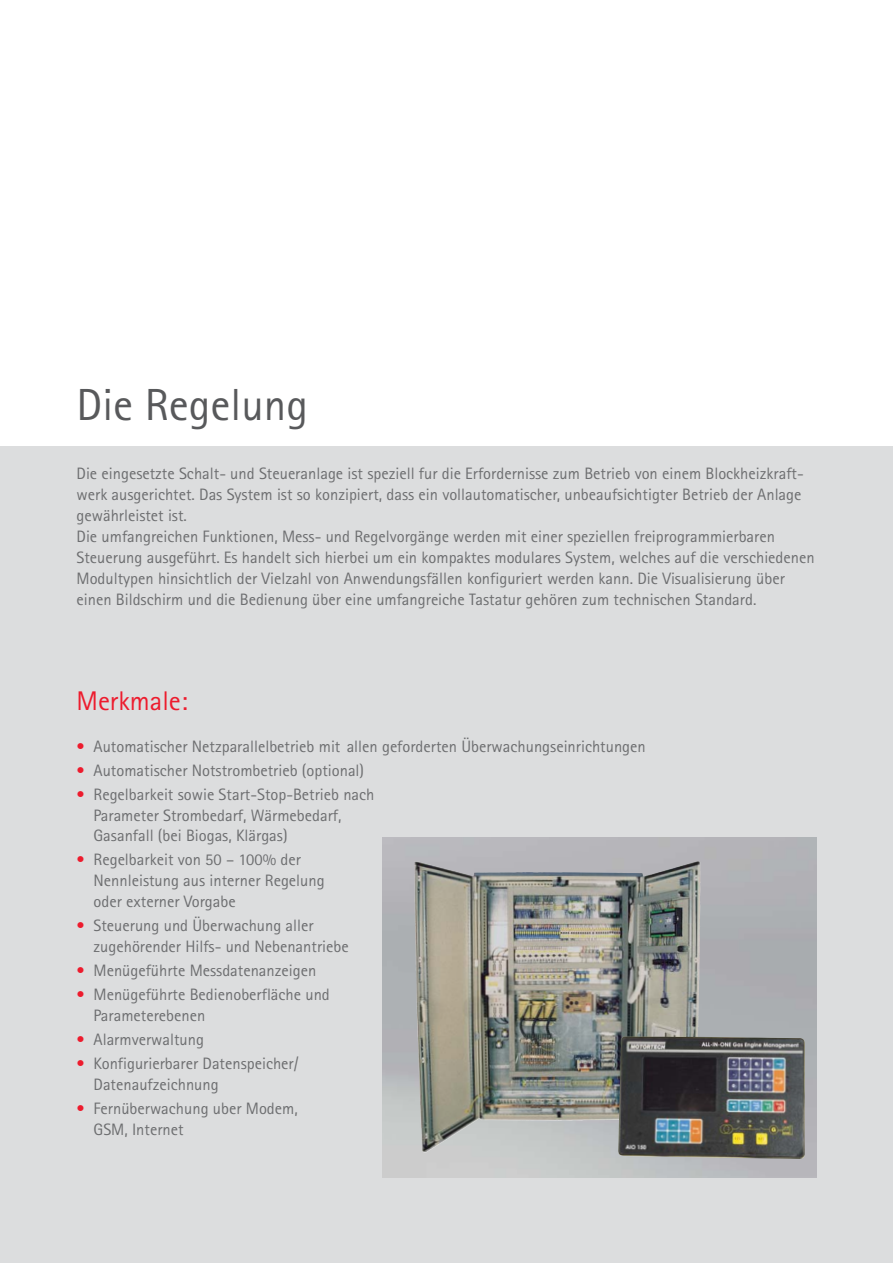
<style>
.page{position:relative;width:893px;height:1263px;background:#fff}
.page>*{position:absolute;margin:0;border:0;box-sizing:border-box;transform-origin:0 0}
.t1{font:45px "Rotis Sans Serif";color:#58595b}
.t2{font:27px "Rotis Sans Serif";color:#ed1b2d}
.t3{font:16.5px/21px "Rotis Sans Serif";color:#6d6e70}
.s1{color:#ed1b2d}
</style>
<div class="page">
<div style="left:0;top:446px;width:893px;height:817px;background:#dcddde"></div>
<img style="left:383px;top:838px;width:433px;height:340px">
<img style="left:654px;top:1027px;width:44px;height:9px">
<img style="left:618px;top:1036px;width:187px;height:123px">
<h1 class="t1" style="left:77px;top:389px;width:233px">Die Regelung</h1>
<p class="t3" style="left:77px;top:465px;width:740px">Die eingesetzte Schalt- und Steueranlage ist speziell fur die Erfordernisse zum Betrieb von einem Blockheizkraft&shy;werk ausgerichtet. Das System ist so konzipiert, dass ein vollautomatischer, unbeaufsichtigter Betrieb der Anlage gewährleistet ist.<br>Die umfangreichen Funktionen, Mess- und Regelvorgänge werden mit einer speziellen freiprogrammierbaren Steuerung ausgeführt. Es handelt sich hierbei um ein kompaktes modulares System, welches auf die verschiedenen Modultypen hinsichtlich der Vielzahl von Anwendungsfällen konfiguriert werden kann. Die Visualisierung über einen Bildschirm und die Bedienung über eine umfangreiche Tastatur gehören zum technischen Standard.</p>
<h2 class="t2" style="left:77px;top:691px;width:113px">Merkmale:</h2>
<p class="t3" style="left:77px;top:738px;width:571px"><span class="s1">•</span> Automatischer Netzparallelbetrieb mit allen geforderten Überwachungseinrichtungen</p>
<p class="t3" style="left:77px;top:762px;width:289px"><span class="s1">•</span> Automatischer Notstrombetrieb (optional)</p>
<p class="t3" style="left:94px;top:786px;width:282px;text-indent:-17px"><span class="s1">•</span> Regelbarkeit sowie Start-Stop-Betrieb nach<br>Parameter Strombedarf, Wärmebedarf,</p>
<p class="t3" style="left:94px;top:826px;width:196px">Gasanfall (bei Biogas, Klärgas)</p>
<p class="t3" style="left:94px;top:850px;width:233px;text-indent:-17px"><span class="s1">•</span> Regelbarkeit von 50 – 100% der<br>Nennleistung aus interner Regelung oder externer Vorgabe</p>
<p class="t3" style="left:94px;top:916px;width:257px;text-indent:-17px"><span class="s1">•</span> Steuerung und Überwachung aller zugehörender Hilfs- und Nebenantriebe</p>
<p class="t3" style="left:77px;top:961px;width:241px"><span class="s1">•</span> Menügeführte Messdatenanzeigen</p>
<p class="t3" style="left:94px;top:985px;width:238px;text-indent:-17px"><span class="s1">•</span> Menügeführte Bedienoberfläche und<br>Parameterebenen</p>
<p class="t3" style="left:77px;top:1030px;width:129px"><span class="s1">•</span> Alarmverwaltung</p>
<p class="t3" style="left:94px;top:1054px;width:207px;text-indent:-17px"><span class="s1">•</span> Konfigurierbarer Datenspeicher/<br>Datenaufzeichnung</p>
<p class="t3" style="left:94px;top:1099px;width:206px;text-indent:-17px"><span class="s1">•</span> Fernüberwachung uber Modem,<br>GSM, Internet</p>
</div>
